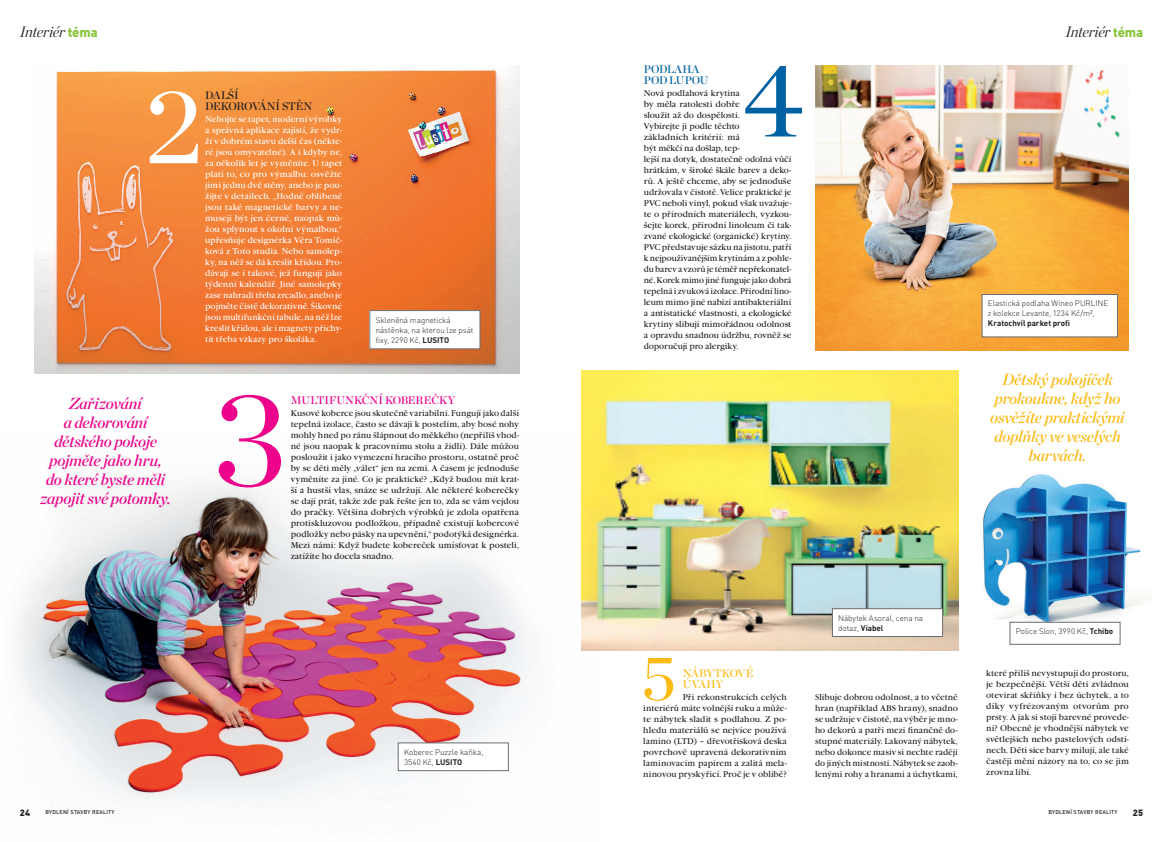
<style>
.page{position:relative;width:1163px;height:842px;background:#fff}
.page>*{position:absolute;margin:0;border:0;box-sizing:border-box;transform-origin:0 0}
.titulek_bickham{font:134.6px "Chronicle Display";color:#ed028c}
.titulek_bickham-2{font:106.8px "Chronicle Display";color:#0062a3}
.titulek_bickham-3{font:106.8px "Chronicle Display";color:#fff}
.titulek_bickham-4{font:63.6px "Chronicle Display";color:#fcba13}
.vykrik_italika{font:italic 16px/19px "Chronicle Display Semi";letter-spacing:-.02em;color:#ed028c;text-align:center}
.vykrik_italika-2{font:italic 16px/19px "Chronicle Display Semi";letter-spacing:-.02em;color:#fcba13;text-align:center}
.chleba_hlavni_text{font:italic 300 15px "Chronicle Display";letter-spacing:-.025em;color:#231f20}
.mezititulek_SERIF{font:11px "Chronicle Display Semi";letter-spacing:-.005em;color:#ed028c}
.mezititulek_SERIF-2{font:11px/11px "Chronicle Display Semi";letter-spacing:-.02em;color:#231f20}
.mezititulek_SERIF-3{font:11px/11px "Chronicle Display Semi";letter-spacing:-.02em;color:#0062a3}
.mezititulek_SERIF-4{font:11px/11px "Chronicle Display Semi";letter-spacing:.015em;color:#fcba13}
.t1{font:900 9px "DIN Pro";color:#231f20}
.chleba_neodsazený{font:8.7px/11px "Garamond Itc TOT";letter-spacing:-.005em;color:#231f20;text-align:justify}
.chleba_neodsazený-2{font:8.7px/11px "Garamond Itc TOT";color:#fff;text-align:justify}
.box_text{font:300 8px/10px "DIN Pro";letter-spacing:-.005em;color:#231f20}
.BSR_dole_vpravo{font:500 5.5px "DIN Pro";letter-spacing:.035em;color:#231f20}
.s1{font-family:"DIN Pro";font-weight:900;font-style:normal;font-size:13px;color:#8bc63e}
.s2{font-weight:700}
</style>
<div class="page">
<img style="left:983px;top:474px;width:168px;height:155px">
<img style="left:18px;top:479px;width:583px;height:327px">
<img style="left:815px;top:65px;width:313px;height:286px">
<img style="left:34px;top:66px;width:485px;height:308px">
<div style="left:981px;top:294px;width:136px;height:43px;background:#fff"></div>
<div style="left:981px;top:294px;width:136px;height:43px;border:1px solid #6c6d70"></div>
<div style="left:370px;top:311px;width:110px;height:38px;background:#fff"></div>
<div style="left:369px;top:310px;width:111px;height:39px;border:1px solid #6c6d70"></div>
<div style="left:398px;top:743px;width:110px;height:28px;background:#fff"></div>
<div style="left:398px;top:743px;width:110px;height:28px;border:1px solid #6c6d70"></div>
<img style="left:581px;top:370px;width:377px;height:280px">
<div style="left:832px;top:609px;width:110px;height:27px;background:#fff"></div>
<div style="left:832px;top:609px;width:110px;height:28px;border:1px solid #6c6d70"></div>
<div style="left:1009px;top:622px;width:110px;height:22px;background:#fff"></div>
<div style="left:1009px;top:622px;width:110px;height:22px;border:1px solid #6c6d70"></div>
<h3 class="chleba_hlavni_text" style="left:20px;top:20px;width:79px">Interiér <span class="s1">téma</span></h3>
<p class="chleba_hlavni_text" style="left:1065px;top:20px;width:79px">Interiér <span class="s1">téma</span></p>
<p class="mezititulek_SERIF-2" style="left:205px;top:89px;width:108px">DALŠÍ<br>DEKOROVÁNÍ STĚN</p>
<p class="chleba_neodsazený-2" style="left:205px;top:114px;width:138px">Nebojte se tapet, moderní výrobky a správná aplikace zajistí, že vydr&shy;ží v dobrém stavu delší čas (někte&shy;ré jsou omyvatelné). A i kdyby ne, za několik let je vyměníte. U tapet platí to, co pro výmalbu: osvěžte jimi jednu dvě stěny, anebo je pou&shy;žijte v detailech. „Hodně oblíbené jsou také magnetické barvy a ne&shy;musejí být jen černé, naopak mů&shy;žou splynout s okolní výmalbou,“ upřesňuje designérka Věra Tomíč&shy;ková z Toto studia. Nebo samolep&shy;ky, na něž se dá kreslit křídou. Pro&shy;dávají se i takové, jež fungují jako týdenní kalendář. Jiné samolepky zase nahradí třeba zrcadlo, anebo je pojměte čistě dekorativně. Šikovné jsou multifunkční tabule, na něž lze kreslit křídou, ale i magnety přichy&shy;tit třeba vzkazy pro školáka.</p>
<p class="titulek_bickham-3" style="left:144px;top:44px;width:60px">2</p>
<p class="box_text" style="left:375px;top:314px;width:99px">Skleněná magnetická nástěnka, na kterou lze psát fixy, 2290 Kč, <span class="s2">LUSITO</span></p>
<p class="vykrik_italika" style="left:40px;top:392px;width:132px">Zařizování<br>a dekorování dětského pokoje pojměte jako hru, do které byste měli zapojit své potomky.</p>
<p class="titulek_bickham" style="left:213px;top:335px;width:75px">3</p>
<p class="mezititulek_SERIF" style="left:291px;top:391px;width:166px">MULTIFUNKČNÍ KOBEREČKY</p>
<p class="chleba_neodsazený" style="left:291px;top:407px;width:230px">Kusové koberce jsou skutečně variabilní. Fungují jako další tepelná izolace, často se dávají k postelím, aby bosé nohy mohly hned po ránu šlápnout do měkkého (nepříliš vhod&shy;né jsou naopak k pracovnímu stolu a židli). Dále můžou posloužit i jako vymezení hracího prostoru, ostatně proč by se děti měly „válet“ jen na zemi. A časem je jednoduše vyměníte za jiné. Co je praktické? „Když budou mít krat&shy;ší a hustší vlas, snáze se udržují. Ale některé koberečky se dají prát, takže zde pak řešte jen to, zda se vám vejdou do pračky. Většina dobrých výrobků je zdola opatřena protiskluzovou podložkou, případně existují kobercové podložky nebo pásky na upevnění,“ podotýká designérka.<br>Mezi námi: Když budete kobereček umísťovat k posteli, zatížíte ho docela snadno.</p>
<p class="t1" style="left:20px;top:806px;width:12px">24</p>
<p class="BSR_dole_vpravo" style="left:45px;top:809px;width:71px">BYDLENÍ STAVBY REALITY</p>
<p class="box_text" style="left:404px;top:747px;width:81px">Koberec Puzzle kaňka,<br>3540 Kč, <span class="s2">LUSITO</span></p>
<p class="mezititulek_SERIF-3" style="left:643px;top:63px;width:66px">PODLAHA<br>POD LUPOU</p>
<p class="chleba_neodsazený" style="left:643px;top:88px;width:149px;text-align:left">Nová podlahová krytina<br>by měla ratolesti dobře<br>sloužit až do dospělosti.<br>Vybírejte ji podle těchto<br>základních kritérií: má<br>být měkčí na došlap, tep-<br>lejší na dotyk, dostatečně odolná vůči hrátkám, v široké škále barev a deko&shy;rů. A ještě chceme, aby se jednoduše udržovala v čistotě. Velice praktické je PVC neboli vinyl, pokud však uvažuje&shy;te o přírodních materiálech, vyzkou&shy;šejte korek, přírodní linoleum či tak&shy;zvané ekologické (organické) krytiny.<br>PVC představuje sázku na jistotu, patří k nejpoužívanějším krytinám a z pohle&shy;du barev a vzorů je téměř nepřekonatel&shy;né. Korek mimo jiné funguje jako dobrá tepelná i zvuková izolace. Přírodní lino&shy;leum mimo jiné nabízí antibakteriální a antistatické vlastnosti, a ekologické krytiny slibují mimořádnou odolnost a opravdu snadnou údržbu, rovněž se doporučují pro alergiky.</p>
<p class="titulek_bickham-2" style="left:742px;top:17px;width:62px">4</p>
<p class="box_text" style="left:987px;top:298px;width:122px">Elastická podlaha Wineo PURLINE z kolekce Levante, 1234 Kč/m²,<br><span class="s2">Kratochvíl parket profi</span></p>
<p class="vykrik_italika-2" style="left:990px;top:368px;width:136px">Dětský pokojíček prokoukne, když ho osvěžíte praktickými doplňky ve veselých</p>
<p class="vykrik_italika-2" style="left:1028px;top:444px;width:59px">barvách.</p>
<p class="titulek_bickham-4" style="left:641px;top:629px;width:36px">5</p>
<p class="mezititulek_SERIF-4" style="left:682px;top:667px;width:72px">NÁBYTKOVÉ<br>ÚVAHY</p>
<p class="chleba_neodsazený" style="left:643px;top:692px;width:145px;text-indent:39px">Při rekonstrukcích celých interiérů máte volnější ruku a může&shy;te nábytek sladit s podlahou. Z po&shy;hledu materiálů se nejvíce používá lamino (LTD) – dřevotřísková deska povrchově upravená dekorativním laminovacím papírem a zalitá mela&shy;ninovou pryskyřicí. Proč je v oblibě?</p>
<p class="box_text" style="left:838px;top:612px;width:86px">Nábytek Asoral, cena na dotaz, <span class="s2">Viabel</span></p>
<p class="chleba_neodsazený" style="left:814px;top:692px;width:144px">Slibuje dobrou odolnost, a to včetně hran (například ABS hrany), snadno se udržuje v čistotě, na výběr je mno&shy;ho dekorů a patří mezi finančně do&shy;stupné materiály. Lakovaný nábytek, nebo dokonce masiv si nechte raději do jiných místností. Nábytek se zaob&shy;lenými rohy a hranami a úchytkami,</p>
<p class="box_text" style="left:1015px;top:626px;width:99px">Police Slon, 3990 Kč, <span class="s2">Tchibo</span></p>
<p class="chleba_neodsazený" style="left:986px;top:668px;width:144px">které příliš nevystupují do prostoru, je bezpečnější. Větší děti zvládnou otevírat skříňky i bez úchytek, a to díky vyfrézovaným otvorům pro prsty. A jak si stojí barevné provede&shy;ní? Obecně je vhodnější nábytek ve světlejších nebo pastelových odstí&shy;nech. Děti sice barvy milují, ale také častěji mění názory na to, co se jim zrovna líbí.</p>
<p class="BSR_dole_vpravo" style="left:1048px;top:809px;width:71px">BYDLENÍ STAVBY REALITY</p>
<p class="t1" style="left:1132px;top:806px;width:12px">25</p>
</div>
